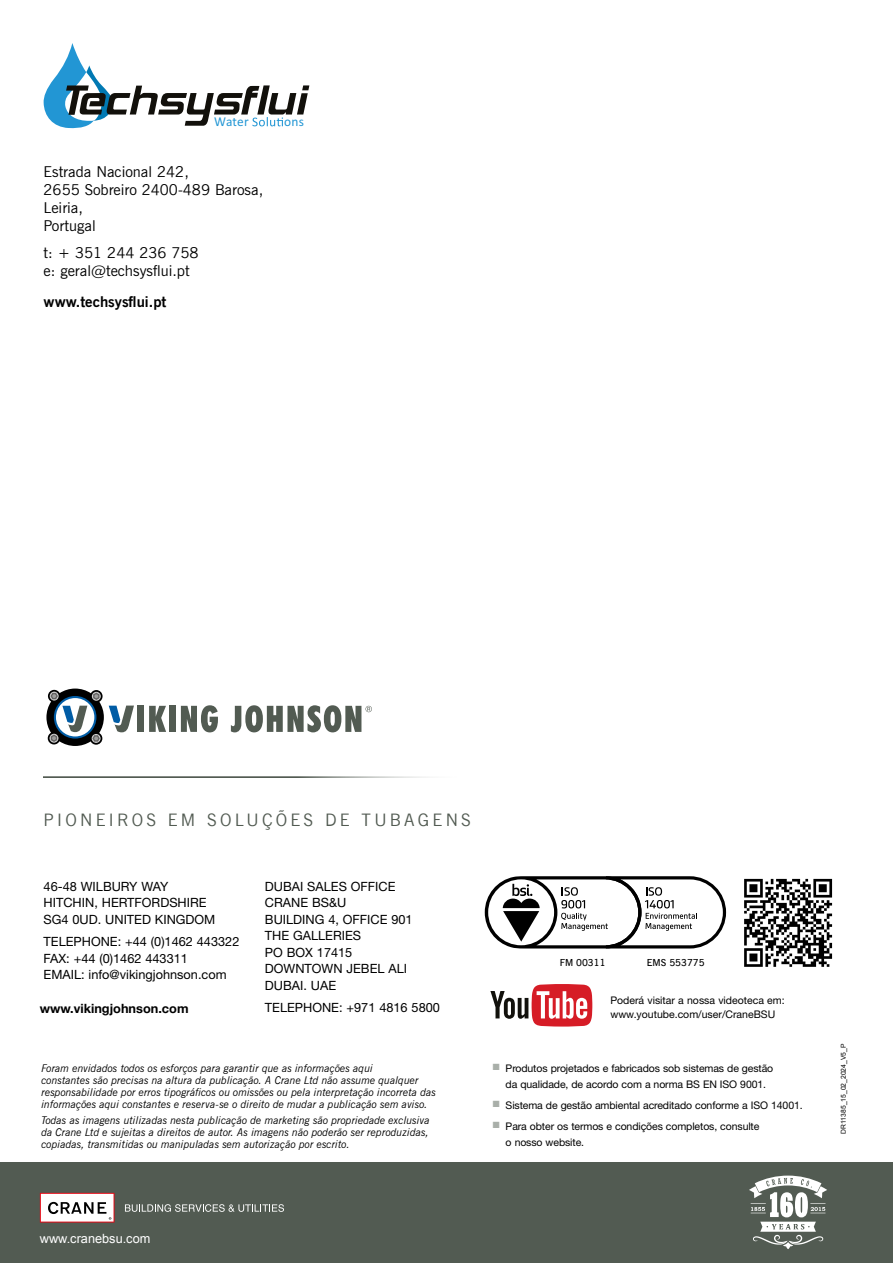
<style>
.page{position:relative;width:893px;height:1263px;background:#fff}
.page>*{position:absolute;margin:0;border:0;box-sizing:border-box;transform-origin:0 0}
.t1{font:17.25px "News Gothic BT";letter-spacing:.19em;color:#525b52}
.t2{font:15px/18px "News Gothic BT";color:#000}
.t3{font:700 15px "News Gothic BT";color:#000}
.t4{font:13.5px "Calibri";letter-spacing:.015em;color:#2296d4}
.t5{font:12.75px/16.5px "Helvetica Neue LT Pro";color:#000}
.t6{font:700 12.75px "Helvetica Neue";color:#000}
.t7{font:12.75px "Arial";color:#fff}
.t8{font:italic 10.5px/12px "News Gothic BT";color:#000}
.t9{font:10.5px/15.8px "Helvetica Neue LT Pro";letter-spacing:-.01em;color:#000}
.t10{font:600 9.75px "News Gothic BT";color:#000}
.t11{font:6.75px "Arial";color:#000}
.s1{color:#a9afa9}
</style>
<div class="page">
<div style="left:0;top:1162px;width:893px;height:101px;background:#525b52"></div>
<svg style="left:40px;top:1193px;width:75px;height:29px"></svg>
<svg style="left:125px;top:1204px;width:159px;height:8px"></svg>
<svg style="left:749px;top:1175px;width:78px;height:74px"></svg>
<div style="left:138px;top:706px;width:6px;height:26px;background:#525b52"></div>
<svg style="left:149px;top:706px;width:17px;height:26px"></svg>
<div style="left:169px;top:706px;width:7px;height:26px;background:#525b52"></div>
<svg style="left:181px;top:705px;width:37px;height:27px"></svg>
<svg style="left:231px;top:705px;width:141px;height:27px"></svg>
<svg style="left:46px;top:688px;width:88px;height:58px"></svg>
<svg style="left:490px;top:984px;width:102px;height:42px"></svg>
<svg style="left:485px;top:876px;width:241px;height:72px"></svg>
<hr style="left:44px;top:776px;width:425px;height:1px;background:#525b52">
<svg style="left:744px;top:878px;width:89px;height:81px"></svg>
<svg style="left:744px;top:879px;width:88px;height:88px"></svg>
<svg style="left:44px;top:43px;width:265px;height:86px"></svg>
<p class="t4" style="left:214px;top:112px;width:36px">Water</p>
<p class="t4" style="left:284px;top:112px;width:21px">ons</p>
<h2 class="t2" style="left:44px;top:163px;width:221px">Estrada Nacional 242,<br>2655 Sobreiro 2400-489 Barosa,<br>Leiria,<br>Portugal</h2>
<h2 class="t2" style="left:44px;top:243px;width:156px">t: + 351 244 236 758 e: geral@techsysflui.pt</h2>
<h2 class="t3" style="left:44px;top:292px;width:124px">www.techsysflui.pt</h2>
<h1 class="t1" style="left:44px;top:809px;width:429px">PIONEIROS EM SOLUÇÕES DE TUBAGENS</h1>
<p class="t5" style="left:44px;top:877px;width:173px">46-48 WILBURY WAY<br>HITCHIN, HERTFORDSHIRE<br>SG4 0UD. UNITED KINGDOM</p>
<p class="t5" style="left:44px;top:933px;width:197px">TELEPHONE: +44 (0)1462 443322<br>FAX: +44 (0)1462 443311<br>EMAIL: info@vikingjohnson.com</p>
<p class="t6" style="left:40px;top:999px;width:150px">www.vikingjohnson.com</p>
<p class="t5" style="left:265px;top:877px;width:149px">DUBAI SALES OFFICE<br>CRANE BS&amp;U<br>BUILDING 4, OFFICE 901<br>THE GALLERIES<br>PO BOX 17415<br>DOWNTOWN JEBEL ALI<br>DUBAI. UAE</p>
<p class="t5" style="left:265px;top:999px;width:177px">TELEPHONE: +971 4816 5800</p>
<p class="t9" style="left:610px;top:994px;width:176px;line-height:13.5px">Poderá visitar a nossa videoteca em: www.youtube.com/user/CraneBSU</p>
<p class="t10" style="left:560px;top:957px;width:47px">FM 00311</p>
<p class="t10" style="left:647px;top:957px;width:59px">EMS 553775</p>
<p class="t8" style="left:41px;top:1062px;width:396px">Foram envidados todos os esforços para garantir que as informações aqui<br>constantes são precisas na altura da publicação. A Crane Ltd não assume qualquer responsabilidade por erros tipográficos ou omissões ou pela interpretação incorreta das informações aqui constantes e reserva-se o direito de mudar a publicação sem aviso.</p>
<p class="t8" style="left:41px;top:1114px;width:390px;text-align:justify">Todas as imagens utilizadas nesta publicação de marketing são propriedade exclusiva da Crane Ltd e sujeitas a direitos de autor. As imagens não poderão ser reproduzidas, copiadas, transmitidas ou manipuladas sem autorização por escrito.</p>
<p class="t7" style="left:40px;top:1230px;width:112px">www.cranebsu.com</p>
<p class="t9" style="left:493px;top:1060px;width:282px;text-align:center"><span class="s1">■</span> Produtos projetados e fabricados sob sistemas de gestão da qualidade, de acordo com a norma BS EN ISO 9001.</p>
<p class="t9" style="left:493px;top:1097px;width:311px"><span class="s1">■</span> Sistema de gestão ambiental acreditado conforme a ISO 14001.</p>
<p class="t9" style="left:506px;top:1118px;width:255px;text-indent:-13px"><span class="s1">■</span> Para obter os termos e condições completos, consulte o nosso website.</p>
<p class="t11" style="left:839px;top:1133px;width:91px;rotate:-90deg">DR11385_15_02_2024_V5_P</p>
</div>
